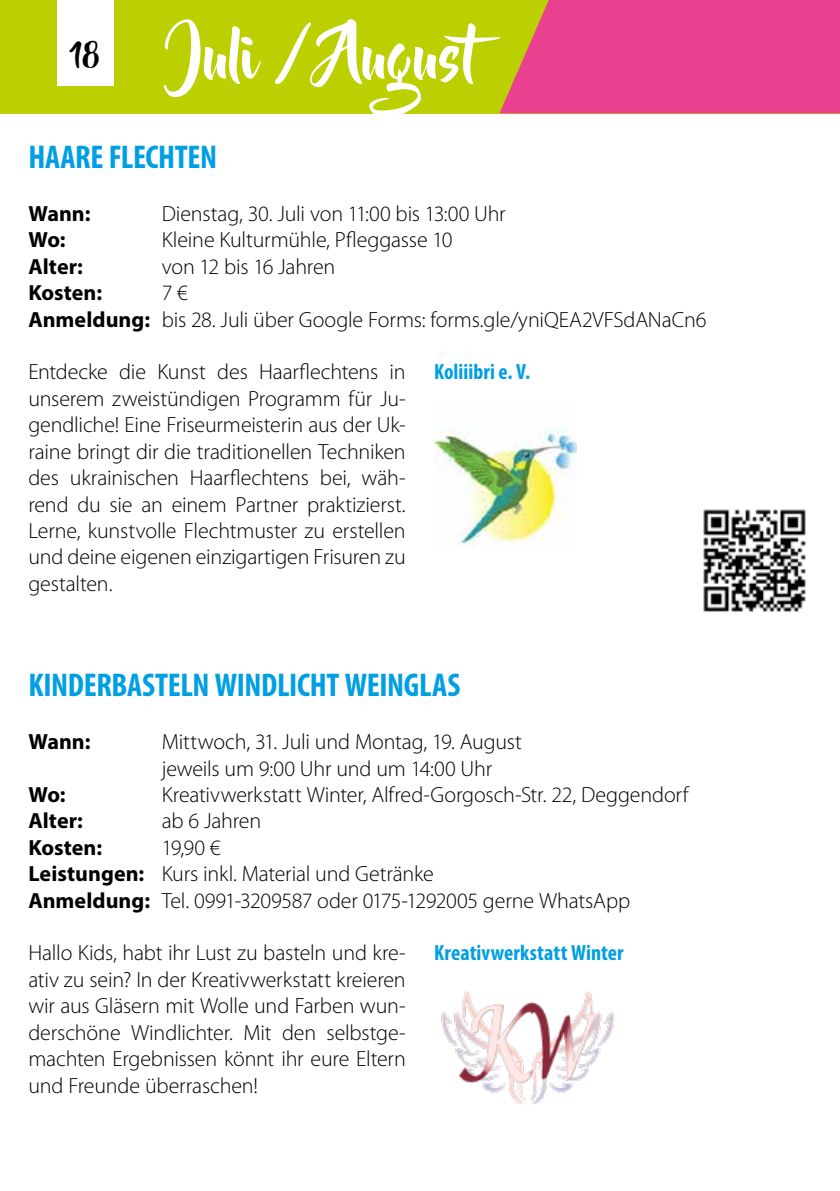
<style>
.page{position:relative;width:840px;height:1191px;background:#fff}
.page>*{position:absolute;margin:0;border:0;box-sizing:border-box;transform-origin:0 0}
.t1{font:60px "Beyond The Mountains";color:#fff}
.t2{font:700 condensed 33px "Myriad Pro";letter-spacing:-.01em;color:#009fe3}
.t3{font:300 22px/26.4px "Myriad Pro";letter-spacing:-.01em;color:#000}
.t4{font:700 22px "Myriad Pro";color:#000}
.t5{font:700 condensed 22px "Myriad Pro";letter-spacing:.005em;color:#009fe3}
.s1{font-weight:700}
</style>
<div class="page">
<div style="left:0;top:0;width:839px;height:113px;background:#bccf00"></div>
<div style="left:57px;top:0;width:56px;height:85px;background:#fff"></div>
<svg style="left:499px;top:0;width:340px;height:113px;background:#e54b85"></svg>
<img style="left:703px;top:509px;width:103px;height:103px">
<img style="left:434px;top:428px;width:141px;height:117px">
<img style="left:441px;top:991px;width:174px;height:113px">
<h1 class="t1" style="left:70px;top:23px;width:448px"><sup>18</sup> Juli / August</h1>
<h2 class="t2" style="left:28px;top:137px;width:190px">HAARE FLECHTEN</h2>
<p class="t4" style="left:28px;top:199px;width:64px">Wann:</p>
<p class="t3" style="left:162px;top:200px;width:345px">Dienstag, 30. Juli von 11:00 bis 13:00 Uhr</p>
<p class="t4" style="left:28px;top:226px;width:39px">Wo:</p>
<p class="t3" style="left:162px;top:227px;width:292px">Kleine Kulturmühle, Pfleggasse 10</p>
<p class="t4" style="left:28px;top:252px;width:56px">Alter:</p>
<p class="t3" style="left:162px;top:253px;width:175px">von 12 bis 16 Jahren</p>
<p class="t4" style="left:28px;top:278px;width:75px">Kosten:</p>
<p class="t3" style="left:28px;top:279px;width:679px;text-indent:133px">7 €<br><span class="s1">Anmeldung:</span> bis 28. Juli über Google Forms: forms.gle/yniQEA2VFSdANaCn6</p>
<p class="t3" style="left:28px;top:359px;width:379px;text-align:justify">Entdecke die Kunst des Haarflechtens in unserem zweistündigen Programm für Ju&shy;gendliche! Eine Friseurmeisterin aus der Uk&shy;raine bringt dir die traditionellen Techniken des ukrainischen Haarflechtens bei, wäh&shy;rend du sie an einem Partner praktizierst.<br>Lerne, kunstvolle Flechtmuster zu erstellen und deine eigenen einzigartigen Frisuren zu gestalten.</p>
<p class="t5" style="left:434px;top:358px;width:98px">Koliiibri e. V.</p>
<h2 class="t2" style="left:28px;top:665px;width:433px">KINDERBASTELN WINDLICHT WEINGLAS</h2>
<p class="t4" style="left:28px;top:727px;width:64px">Wann:</p>
<p class="t3" style="left:162px;top:728px;width:361px">Mittwoch, 31. Juli und Montag, 19. August jeweils um 9:00 Uhr und um 14:00 Uhr</p>
<p class="t4" style="left:28px;top:780px;width:39px">Wo:</p>
<p class="t3" style="left:162px;top:781px;width:528px">Kreativwerkstatt Winter, Alfred-Gorgosch-Str. 22, Deggendorf</p>
<p class="t4" style="left:28px;top:806px;width:56px">Alter:</p>
<p class="t3" style="left:162px;top:807px;width:101px">ab 6 Jahren</p>
<p class="t4" style="left:28px;top:833px;width:75px">Kosten:</p>
<p class="t3" style="left:28px;top:834px;width:603px;text-indent:133px">19,90 €<br><span class="s1">Leistungen:</span> Kurs inkl. Material und Getränke<br><span class="s1">Anmeldung:</span> Tel. 0991-3209587 oder 0175-1292005 gerne WhatsApp</p>
<p class="t3" style="left:28px;top:939px;width:379px;text-align:justify">Hallo Kids, habt ihr Lust zu basteln und kre&shy;ativ zu sein? In der Kreativwerkstatt kreieren wir aus Gläsern mit Wolle und Farben wun&shy;derschöne Windlichter. Mit den selbstge&shy;machten Ergebnissen könnt ihr eure Eltern und Freunde überraschen!</p>
<p class="t5" style="left:434px;top:939px;width:191px">Kreativwerkstatt Winter</p>
</div>
